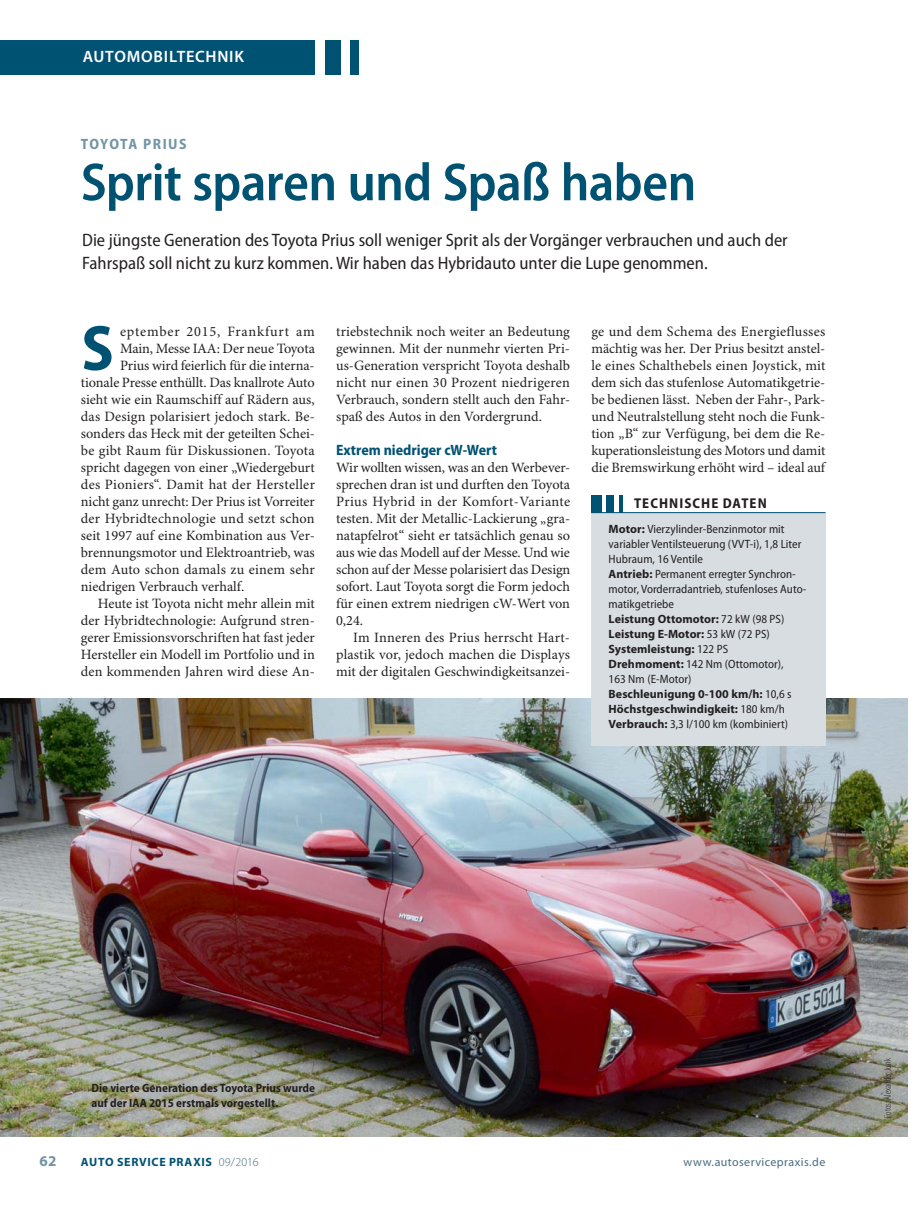
<style>
.page{position:relative;width:919px;height:1212px;background:#fff}
.page>*{position:absolute;margin:0;border:0;box-sizing:border-box;transform-origin:0 0}
.t1{font:700 semi-condensed 64.65px "Myriad Pro";color:#005273}
.t2{font:600 semi-condensed 54px "Myriad Pro";letter-spacing:-.01em;color:#005273}
.t3{font:semi-condensed 18px/22.5px "Myriad Pro";color:#231f20}
.t4{font:600 16.5px "Myriad Pro";letter-spacing:.045em;color:#fff}
.t5{font:700 semi-condensed 15px "Myriad Pro";color:#005273}
.t6{font:700 semi-condensed 15px "Myriad Pro";letter-spacing:.08em;color:#7294a5}
.t7{font:700 15px "Myriad Pro";color:#7294a5}
.t8{font:14.25px/17px "Minion Pro";color:#231f20;text-align:justify}
.t9{font:14.25px "Minion Pro";letter-spacing:.02em;color:#231f20}
.t10{font:14.25px "Minion Pro";letter-spacing:.055em;color:#231f20}
.t11{font:700 semi-condensed 14.25px "Myriad Pro";letter-spacing:.07em;color:#231f20}
.t12{font:semi-condensed 12px/15px "Myriad Pro";letter-spacing:.005em;color:#231f20}
.t13{font:700 semi-condensed 12px/15px "Myriad Pro";color:#231f20}
.t14{font:700 12px "Myriad Pro";letter-spacing:.055em;color:#005273}
.t15{font:12px "Myriad Pro";letter-spacing:.035em;color:#476e7f}
.t16{font:300 condensed 9.75px "Myriad Pro";color:#231f20}
.s1{font-weight:700;font-stretch:normal}
.s2{font-weight:300;color:#476e7f}
</style>
<div class="page">
<img style="left:0;top:698px;width:907px;height:438px">
<div style="left:350px;top:40px;width:8px;height:34px;background:#005273"></div>
<div style="left:325px;top:40px;width:15px;height:34px;background:#005273"></div>
<div style="left:0;top:40px;width:315px;height:34px;background:#005273"></div>
<div style="left:591px;top:512px;width:234px;height:234px;background:#d8dde1"></div>
<div style="left:591px;top:495px;width:10px;height:17px;background:#005273"></div>
<div style="left:606px;top:495px;width:8px;height:17px;background:#005273"></div>
<hr style="left:619px;top:495px;width:3px;height:17px;background:#005273">
<hr style="left:591px;top:512px;width:234px;height:1px;background:#005273">
<p class="t4" style="left:83px;top:47px;width:163px">AUTOMOBILTECHNIK</p>
<p class="t6" style="left:81px;top:138px;width:107px">TOYOTA PRIUS</p>
<h2 class="t2" style="left:81px;top:150px;width:617px">Sprit sparen und Spaß haben</h2>
<p class="t3" style="left:82px;top:231px;width:707px">Die jüngste Generation des Toyota Prius soll weniger Sprit als der Vorgänger verbrauchen und auch der<br>Fahrspaß soll nicht zu kurz kommen. Wir haben das Hybridauto unter die Lupe genommen.</p>
<h1 class="t1" style="left:81px;top:324px;width:34px">S</h1>
<p class="t10" style="left:120px;top:326px;width:196px">eptember 2015, Frankfurt am</p>
<p class="t8" style="left:120px;top:341px;width:196px">Main, Messe IAA: Der neue Toyota</p>
<p class="t8" style="left:120px;top:358px;width:196px">Prius wird feierlich für die interna-</p>
<p class="t8" style="left:81px;top:375px;width:235px">tionale Presse enthüllt. Das knallrote Auto</p>
<p class="t8" style="left:81px;top:392px;width:235px">sieht wie ein Raumschiff auf Rädern aus,</p>
<p class="t8" style="left:81px;top:409px;width:235px">das Design polarisiert jedoch stark. Be-</p>
<p class="t8" style="left:81px;top:426px;width:236px">sonders das Heck mit der geteilten Schei-</p>
<p class="t8" style="left:81px;top:443px;width:235px">be gibt Raum für Diskussionen. Toyota</p>
<p class="t8" style="left:81px;top:460px;width:235px">spricht dagegen von einer „Wiedergeburt</p>
<p class="t9" style="left:81px;top:479px;width:235px">des Pioniers“. Damit hat der Hersteller</p>
<p class="t8" style="left:81px;top:494px;width:235px">nicht ganz unrecht: Der Prius ist Vorreiter</p>
<p class="t9" style="left:81px;top:513px;width:235px">der Hybridtechnologie und setzt schon</p>
<p class="t8" style="left:81px;top:528px;width:235px">seit 1997 auf eine Kombination aus Ver-</p>
<p class="t8" style="left:81px;top:545px;width:235px">brennungsmotor und Elektroantrieb, was</p>
<p class="t9" style="left:81px;top:564px;width:235px">dem Auto schon damals zu einem sehr</p>
<p class="t8" style="left:81px;top:579px;width:165px">niedrigen Verbrauch verhalf.</p>
<p class="t8" style="left:98px;top:596px;width:218px">Heute ist Toyota nicht mehr allein mit</p>
<p class="t8" style="left:81px;top:613px;width:235px">der Hybridtechnologie: Aufgrund stren-</p>
<p class="t8" style="left:81px;top:630px;width:235px">gerer Emissionsvorschriften hat fast jeder</p>
<p class="t8" style="left:81px;top:647px;width:235px">Hersteller ein Modell im Portfolio und in</p>
<p class="t8" style="left:81px;top:664px;width:235px">den kommenden Jahren wird diese An-</p>
<p class="t8" style="left:336px;top:324px;width:235px">triebstechnik noch weiter an Bedeutung gewinnen. Mit der nunmehr vierten Pri&shy;us-Generation verspricht Toyota deshalb nicht nur einen 30 Prozent niedrigeren Verbrauch, sondern stellt auch den Fahr&shy;spaß des Autos in den Vordergrund.</p>
<p class="t5" style="left:336px;top:444px;width:162px">Extrem niedriger cW-Wert</p>
<p class="t8" style="left:336px;top:460px;width:236px">Wir wollten wissen, was an den Werbever&shy;sprechen dran ist und durften den Toyota Prius Hybrid in der Komfort-Variante testen. Mit der Metallic-Lackierung „gra&shy;natapfelrot“ sieht er tatsächlich genau so aus wie das Modell auf der Messe. Und wie schon auf der Messe polarisiert das Design sofort. Laut Toyota sorgt die Form jedoch für einen extrem niedrigen cW-Wert von 0,24.</p>
<p class="t8" style="left:336px;top:630px;width:235px;text-indent:17px">Im Inneren des Prius herrscht Hart&shy;plastik vor, jedoch machen die Displays mit der digitalen Geschwindigkeitsanzei-</p>
<p class="t8" style="left:591px;top:324px;width:235px">ge und dem Schema des Energieflusses mächtig was her. Der Prius besitzt anstel&shy;le eines Schalthebels einen Joystick, mit dem sich das stufenlose Automatikgetrie&shy;be bedienen lässt. Neben der Fahr-, Park&shy;und Neutralstellung steht noch die Funk&shy;tion „B“ zur Verfügung, bei dem die Re&shy;kuperationsleistung des Motors und damit die Bremswirkung erhöht wird – ideal auf</p>
<p class="t11" style="left:634px;top:497px;width:134px">TECHNISCHE DATEN</p>
<p class="t12" style="left:608px;top:522px;width:199px"><span class="s1">Motor:</span> Vierzylinder-Benzinmotor mit variabler Ventilsteuerung (VVT-i), 1,8 Liter<br>Hubraum, 16 Ventile<br><span class="s1">Antrieb:</span> Permanent erregter Synchron&shy;motor, Vorderradantrieb, stufenloses Auto&shy;matikgetriebe<br><span class="s1">Leistung Ottomotor:</span> 72 kW (98 PS)<br><span class="s1">Leistung E-Motor:</span> 53 kW (72 PS)<br><span class="s1">Systemleistung:</span> 122 PS<br><span class="s1">Drehmoment:</span> 142 Nm (Ottomotor),<br>163 Nm (E-Motor)<br><span class="s1">Beschleunigung 0-100 km/h:</span> 10,6 s<br><span class="s1">Höchstgeschwindigkeit:</span> 180 km/h<br><span class="s1">Verbrauch:</span> 3,3 l/100 km (kombiniert)</p>
<p class="t13" style="left:91px;top:1081px;width:225px">Die vierte Generation des Toyota Prius wurde auf der IAA 2015 erstmals vorgestellt.</p>
<p class="t7" style="left:39px;top:1155px;width:19px">62</p>
<p class="t14" style="left:81px;top:1157px;width:179px">AUTO SERVICE PRAXIS <span class="s2">09/2016</span></p>
<p class="t15" style="left:683px;top:1154px;width:143px">www.autoservicepraxis.de</p>
<p class="t16" style="left:881px;top:1118px;width:61px;rotate:-90deg">Fotos: Alexander Junk</p>
</div>
